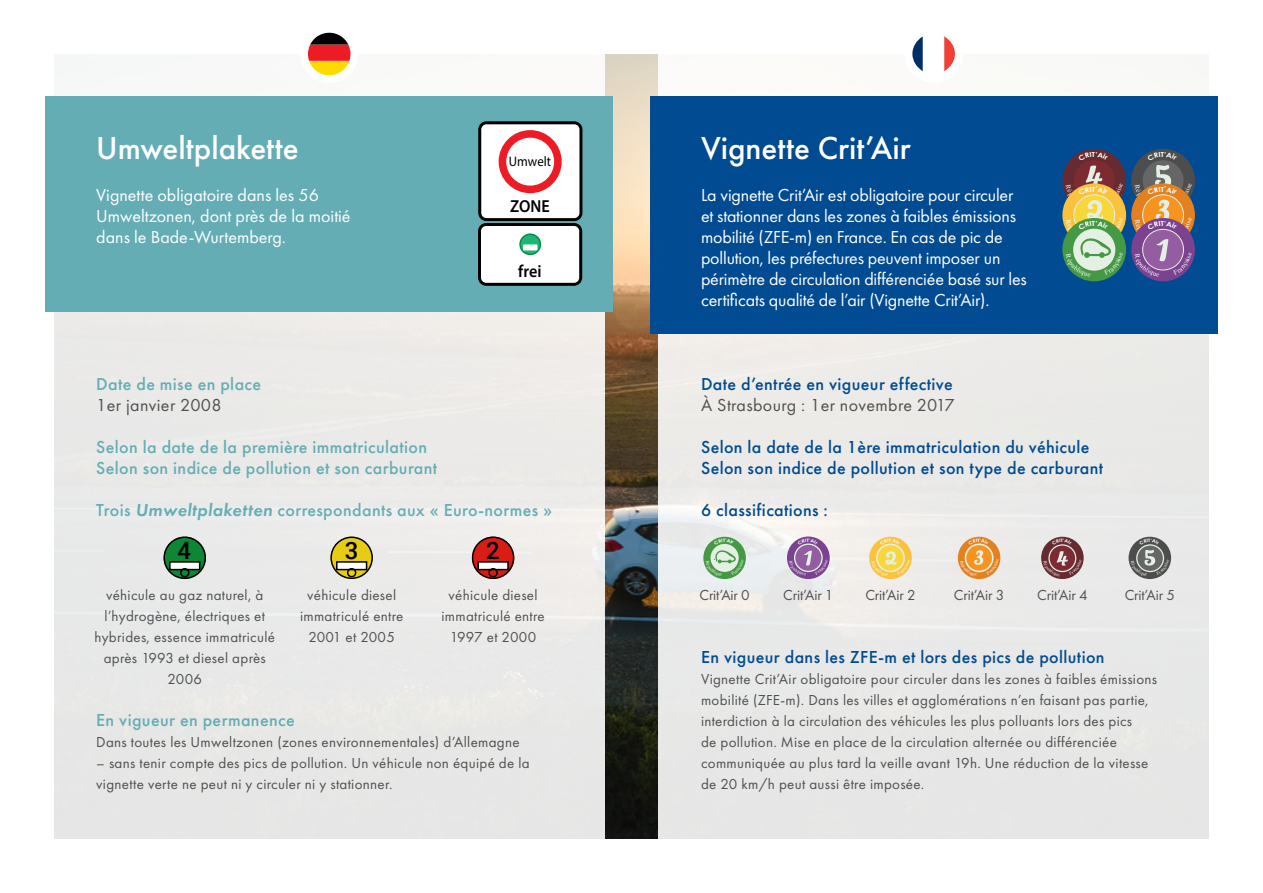
<style>
.page{position:relative;width:1263px;height:893px;background:#fff}
.page>*{position:absolute;margin:0;border:0;box-sizing:border-box;transform-origin:0 0}
.t1{font:500 33px "Futura PT";color:#fff}
.t2{font:500 23.85px "Roboto";color:#000}
.t3{font:18px/21px "Futura PT";letter-spacing:-.01em;color:#fff}
.t4{font:500 18px "Futura PT";letter-spacing:.02em;color:#004b91}
.t5{font:500 18px "Futura PT";letter-spacing:.02em;color:#65adb5}
.t6{font:18px "Futura PT";letter-spacing:.02em;color:#505050}
.t7{font:600 17.4px "Myriad Pro";color:#000;scale:.93 1}
.t8{font:15px/21px "Futura PT";letter-spacing:.02em;color:#505050;text-align:center}
.t9{font:13.8px "Myriad Pro";color:#000;scale:.93 1}
.s1{font-weight:600;font-style:italic}
</style>
<div class="page">
<img style="left:604px;top:54px;width:54px;height:785px">
<div style="left:54px;top:311px;width:550px;height:528px;background:#e9e9e8"></div>
<div style="left:658px;top:334px;width:551px;height:505px;background:#e9e9e8"></div>
<svg style="left:308px;top:33px;width:42px;height:42px"></svg>
<svg style="left:912px;top:36px;width:43px;height:35px"></svg>
<div style="left:45px;top:96px;width:568px;height:215px;background:#65adb5"></div>
<div style="left:650px;top:96px;width:568px;height:238px;background:#004b91"></div>
<svg style="left:478px;top:121px;width:104px;height:165px;background:#dbd0cf"></svg>
<svg style="left:523px;top:244px;width:14px;height:6px"></svg>
<div style="left:1062px;top:149px;width:64px;height:63px;background:#662b30;border-radius:50%"></div>
<div style="left:1074px;top:160px;width:41px;height:41px;background:#7d2b33;border-radius:50%"></div>
<div style="left:1131px;top:149px;width:64px;height:63px;background:#4d4d4d;border-radius:50%"></div>
<div style="left:1143px;top:160px;width:40px;height:41px;background:#666;border-radius:50%"></div>
<div style="left:1131px;top:183px;width:64px;height:64px;background:#e3801f;border-radius:50%"></div>
<div style="left:1143px;top:195px;width:40px;height:40px;background:#f7941f;border-radius:50%"></div>
<div style="left:1142px;top:194px;width:42px;height:42px;border:1px solid #e3f0e3;border-radius:50%"></div>
<div style="left:1062px;top:183px;width:64px;height:64px;background:#fac23d;border-radius:50%"></div>
<div style="left:1074px;top:195px;width:41px;height:40px;background:#fad63d;border-radius:50%"></div>
<div style="left:1073px;top:194px;width:42px;height:42px;border:1px solid #e3f0e3;border-radius:50%"></div>
<div style="left:1062px;top:218px;width:64px;height:63px;background:#459945;border-radius:50%"></div>
<div style="left:1073px;top:229px;width:42px;height:42px;background:#e3f0e3;border-radius:50%"></div>
<div style="left:1131px;top:218px;width:64px;height:63px;background:#7a428f;border-radius:50%"></div>
<div style="left:1143px;top:229px;width:40px;height:41px;background:#945ca1;border-radius:50%"></div>
<svg style="left:787px;top:536px;width:43px;height:43px"></svg>
<svg style="left:869px;top:537px;width:43px;height:42px"></svg>
<div style="left:958px;top:537px;width:42px;height:42px;background:#e3801f;border-radius:50%"></div>
<div style="left:1041px;top:537px;width:43px;height:42px;background:#662b30;border-radius:50%"></div>
<svg style="left:1049px;top:544px;width:27px;height:27px"></svg>
<div style="left:1048px;top:544px;width:28px;height:28px;border:1px solid #e3f0e3;border-radius:50%"></div>
<svg style="left:1128px;top:537px;width:43px;height:42px"></svg>
<svg style="left:703px;top:537px;width:43px;height:42px"></svg>
<div style="left:472px;top:537px;width:42px;height:42px;background:#d91c14;border-radius:50%"></div>
<div style="left:472px;top:536px;width:42px;height:43px;border:2px solid #000;border-radius:50%"></div>
<div style="left:477px;top:561px;width:32px;height:9px;background:#fff;border:2px solid #000"></div>
<div style="left:488px;top:568px;width:10px;height:9px;border:2px solid #000;border-radius:50%"></div>
<svg style="left:331px;top:537px;width:42px;height:42px"></svg>
<div style="left:330px;top:536px;width:43px;height:43px;border:2px solid #000;border-radius:50%"></div>
<div style="left:336px;top:561px;width:31px;height:9px;background:#fff;border:2px solid #000"></div>
<div style="left:347px;top:568px;width:9px;height:9px;border:2px solid #000;border-radius:50%"></div>
<div style="left:164px;top:537px;width:42px;height:42px;background:#0f8536;border-radius:50%"></div>
<div style="left:163px;top:536px;width:43px;height:43px;border:2px solid #000;border-radius:50%"></div>
<div style="left:169px;top:561px;width:31px;height:9px;background:#fff;border:2px solid #000"></div>
<div style="left:180px;top:568px;width:9px;height:9px;border:2px solid #000;border-radius:50%"></div>
<svg style="left:1114px;top:183px;width:9px;height:15px"></svg>
<svg style="left:1183px;top:218px;width:9px;height:14px"></svg>
<svg style="left:1114px;top:218px;width:9px;height:14px"></svg>
<svg style="left:1066px;top:152px;width:42px;height:80px"></svg>
<svg style="left:1066px;top:238px;width:57px;height:39px"></svg>
<svg style="left:1135px;top:152px;width:42px;height:80px"></svg>
<svg style="left:1135px;top:239px;width:57px;height:38px"></svg>
<svg style="left:789px;top:538px;width:39px;height:38px"></svg>
<svg style="left:872px;top:539px;width:38px;height:37px"></svg>
<svg style="left:960px;top:539px;width:39px;height:37px"></svg>
<svg style="left:1043px;top:551px;width:39px;height:25px"></svg>
<svg style="left:1131px;top:539px;width:38px;height:37px"></svg>
<svg style="left:706px;top:539px;width:38px;height:37px"></svg>
<p class="t1" style="left:96px;top:128px;width:204px">Umweltplakette</p>
<p class="t3" style="left:96px;top:184px;width:256px">Vignette obligatoire dans les 56<br>Umweltzonen, dont près de la moitié dans le Bade-Wurtemberg.</p>
<p class="t9" style="left:509px;top:153px;width:47px">Umwelt</p>
<p class="t7" style="left:510px;top:195px;width:44px">ZONE</p>
<p class="t7" style="left:518px;top:260px;width:27px">frei</p>
<p class="t5" style="left:96px;top:373px;width:166px">Date de mise en place</p>
<p class="t6" style="left:96px;top:394px;width:127px">1er janvier 2008</p>
<p class="t5" style="left:96px;top:436px;width:332px">Selon la date de la première immatriculation</p>
<p class="t5" style="left:96px;top:457px;width:342px">Selon son indice de pollution et son carburant</p>
<p class="t5" style="left:96px;top:499px;width:458px">Trois <span class="s1">Umweltplaketten</span> correspondants aux « Euro-normes »</p>
<h2 class="t2" style="left:177px;top:534px;width:15px">4</h2>
<p class="t8" style="left:94px;top:584px;width:182px">véhicule au gaz naturel, à l’hydrogène, électriques et hybrides, essence immatriculé après 1993 et diesel après<br>2006</p>
<h2 class="t2" style="left:345px;top:534px;width:15px">3</h2>
<p class="t8" style="left:300px;top:584px;width:105px">véhicule diesel immatriculé entre<br>2001 et 2005</p>
<h2 class="t2" style="left:486px;top:534px;width:15px">2</h2>
<p class="t8" style="left:441px;top:584px;width:105px">véhicule diesel immatriculé entre</p>
<p class="t8" style="left:450px;top:626px;width:88px">1997 et 2000</p>
<p class="t5" style="left:96px;top:709px;width:200px">En vigueur en permanence</p>
<p class="t8" style="left:96px;top:731px;width:425px">Dans toutes les Umweltzonen (zones environnementales) d’Allemagne</p>
<p class="t8" style="left:96px;top:752px;width:435px;text-align:left">– sans tenir compte des pics de pollution. Un véhicule non équipé de la vignette verte ne peut ni y circuler ni y stationner.</p>
<p class="t1" style="left:701px;top:128px;width:211px">Vignette Crit’Air</p>
<p class="t3" style="left:701px;top:184px;width:327px">La vignette Crit’Air est obligatoire pour circuler et stationner dans les zones à faibles émissions mobilité (ZFE-m) en France. En cas de pic de pollution, les préfectures peuvent imposer un périmètre de circulation différenciée basé sur les certificats qualité de l’air (Vignette Crit’Air).</p>
<p class="t4" style="left:701px;top:373px;width:253px">Date d’entrée en vigueur effective</p>
<p class="t6" style="left:701px;top:394px;width:255px">À Strasbourg : 1er novembre 2017</p>
<p class="t4" style="left:701px;top:436px;width:390px">Selon la date de la 1ère immatriculation du véhicule</p>
<p class="t4" style="left:701px;top:457px;width:404px">Selon son indice de pollution et son type de carburant</p>
<p class="t4" style="left:701px;top:499px;width:128px">6 classifications :</p>
<p class="t8" style="left:699px;top:584px;width:52px">Crit’Air 0</p>
<p class="t8" style="left:783px;top:584px;width:52px">Crit’Air 1</p>
<p class="t8" style="left:865px;top:584px;width:52px">Crit’Air 2</p>
<p class="t8" style="left:954px;top:584px;width:52px">Crit’Air 3</p>
<p class="t8" style="left:1037px;top:584px;width:52px">Crit’Air 4</p>
<p class="t8" style="left:1125px;top:584px;width:52px">Crit’Air 5</p>
<p class="t4" style="left:701px;top:646px;width:405px">En vigueur dans les ZFE-m et lors des pics de pollution</p>
<p class="t8" style="left:701px;top:668px;width:458px;text-align:left">Vignette Crit’Air obligatoire pour circuler dans les zones à faibles émissions mobilité (ZFE-m). Dans les villes et agglomérations n’en faisant pas partie, interdiction à la circulation des véhicules les plus polluants lors des pics<br>de pollution. Mise en place de la circulation alternée ou différenciée communiquée au plus tard la veille avant 19h. Une réduction de la vitesse de 20 km/h peut aussi être imposée.</p>
</div>
